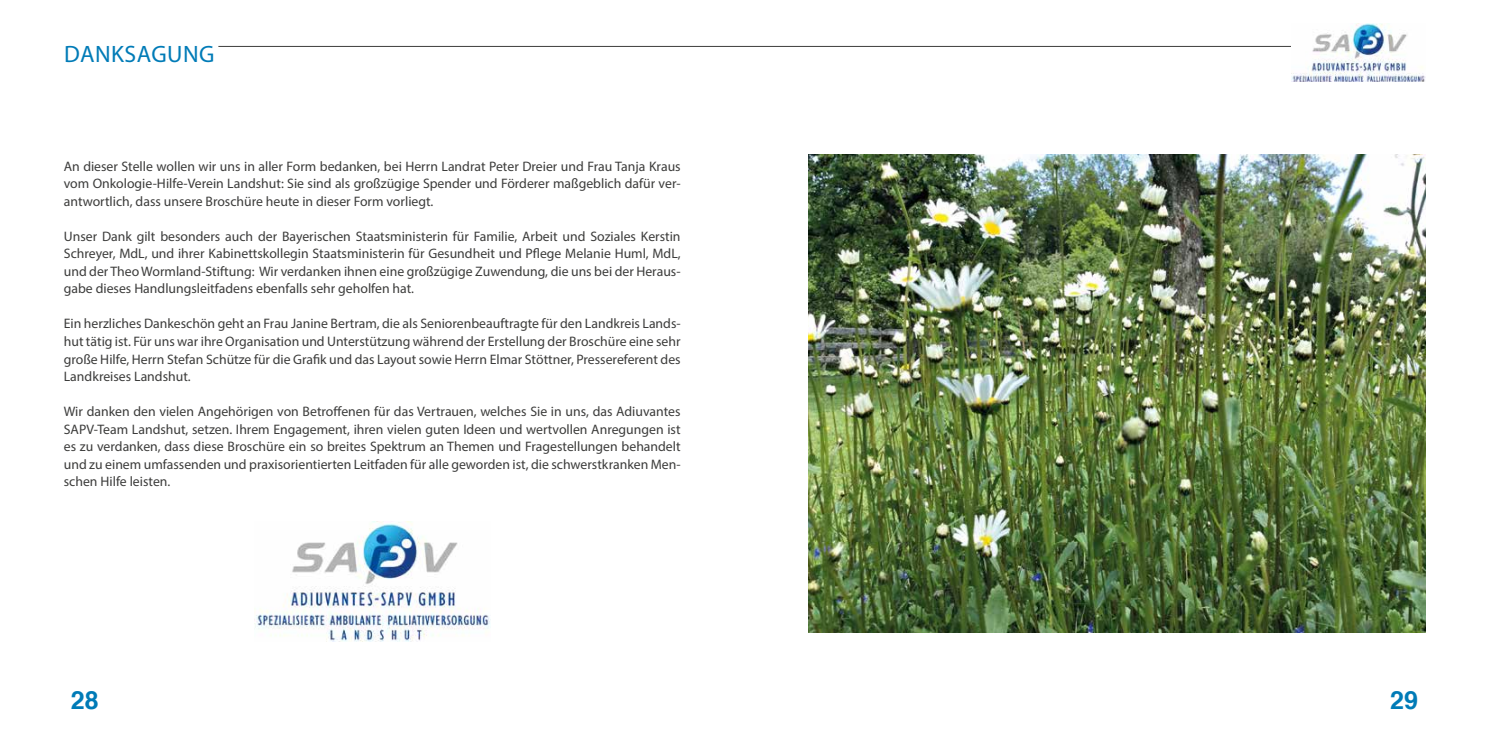
<style>
.page{position:relative;width:1489px;height:745px;background:#fff}
.page>*{position:absolute;margin:0;border:0;box-sizing:border-box;transform-origin:0 0}
.t1{font:700 25px "Helvetica";color:#007bb7}
.t2{font:23.75px "Myriad Pro";letter-spacing:.02em;color:#007bb7}
.t3{font:13.75px/17.5px "Myriad Pro";color:#3c3c3b;text-align:justify}
</style>
<div class="page">
<img style="left:808px;top:154px;width:616px;height:478px">
<hr style="left:218px;top:46px;width:1082px;height:1px;background:#3c3c3b">
<img style="left:254px;top:521px;width:236px;height:120px">
<img style="left:1291px;top:23px;width:133px;height:58px">
<h2 class="t2" style="left:64px;top:39px;width:152px">DANKSAGUNG</h2>
<p class="t3" style="left:64px;top:157px;width:618px">An dieser Stelle wollen wir uns in aller Form bedanken, bei Herrn Landrat Peter Dreier und Frau Tanja Kraus vom Onkologie-Hilfe-Verein Landshut: Sie sind als großzügige Spender und Förderer maßgeblich dafür ver&shy;antwortlich, dass unsere Broschüre heute in dieser Form vorliegt.</p>
<p class="t3" style="left:64px;top:227px;width:618px">Unser Dank gilt besonders auch der Bayerischen Staatsministerin für Familie, Arbeit und Soziales Kerstin Schreyer, MdL, und ihrer Kabinettskollegin Staatsministerin für Gesundheit und Pflege Melanie Huml, MdL, und der Theo Wormland-Stiftung: Wir verdanken ihnen eine großzügige Zuwendung, die uns bei der Heraus&shy;gabe dieses Handlungsleitfadens ebenfalls sehr geholfen hat.</p>
<p class="t3" style="left:64px;top:315px;width:618px">Ein herzliches Dankeschön geht an Frau Janine Bertram, die als Seniorenbeauftragte für den Landkreis Lands&shy;hut tätig ist. Für uns war ihre Organisation und Unterstützung während der Erstellung der Broschüre eine sehr große Hilfe, Herrn Stefan Schütze für die Grafik und das Layout sowie Herrn Elmar Stöttner, Pressereferent des Landkreises Landshut.</p>
<p class="t3" style="left:64px;top:402px;width:618px">Wir danken den vielen Angehörigen von Betroffenen für das Vertrauen, welches Sie in uns, das Adiuvantes SAPV-Team Landshut, setzen. Ihrem Engagement, ihren vielen guten Ideen und wertvollen Anregungen ist es zu verdanken, dass diese Broschüre ein so breites Spektrum an Themen und Fragestellungen behandelt und zu einem umfassenden und praxisorientierten Leitfaden für alle geworden ist, die schwerstkranken Men&shy;schen Hilfe leisten.</p>
<h1 class="t1" style="left:71px;top:679px;width:29px">28</h1>
<h1 class="t1" style="left:1390px;top:679px;width:29px">29</h1>
</div>
